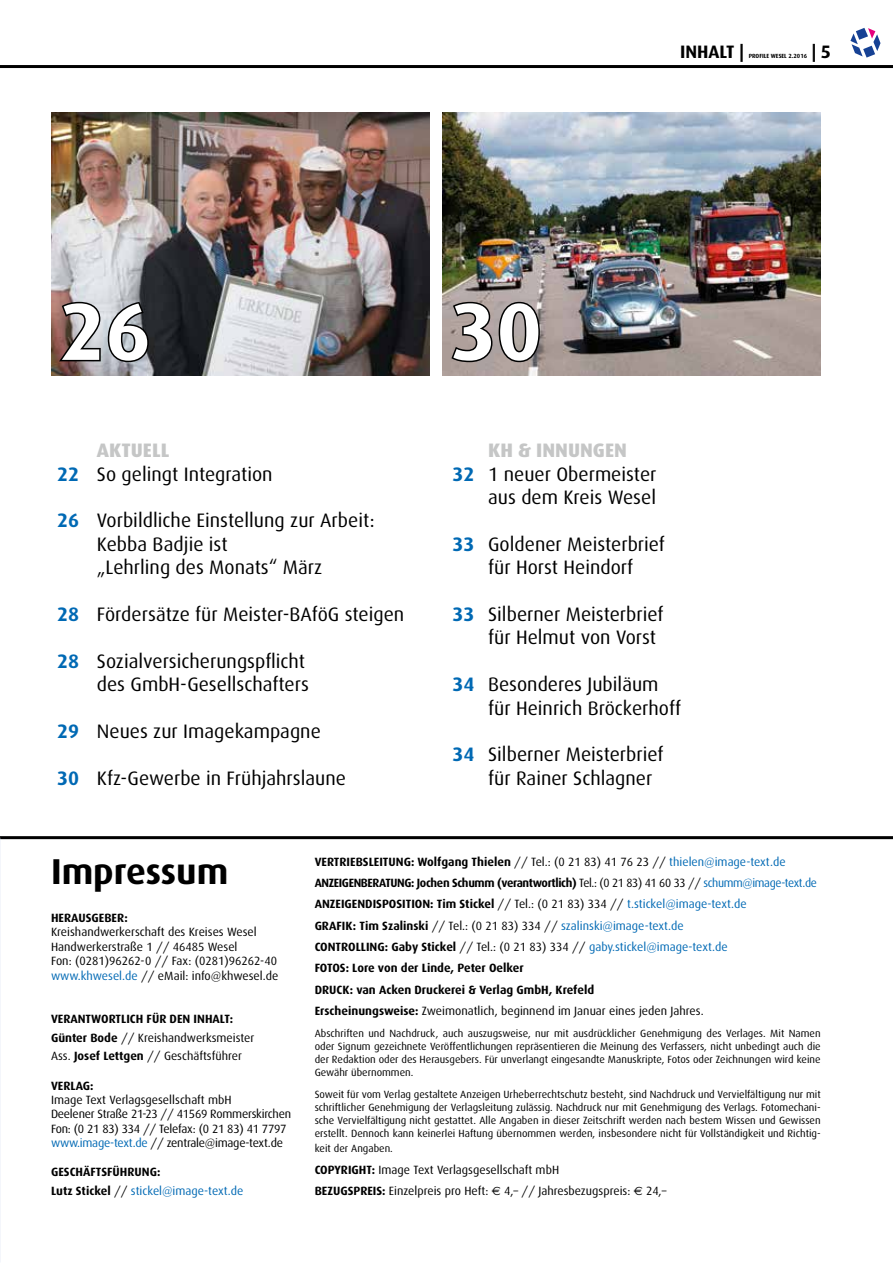
<style>
.page{position:relative;width:893px;height:1263px;background:#fff}
.page>*{position:absolute;margin:0;border:0;box-sizing:border-box;transform-origin:0 0}
.t1{font:700 81px "Dax";color:#fff}
.t2{font:700 36px "Dax";color:#000}
.t3{font:19.5px/23.4px "Dax";color:#000}
.t4{font:700 19.5px "Dax";color:#0069b4}
.t5{font:800 19.5px "Dax";color:#c5c6c6}
.t6{font:700 18px "Dax";color:#000}
.t7{font:12px/14.4px "Dax";color:#000}
.t8{font:700 12px/21.3px "Dax";color:#000}
.t9{font:700 12px/21.3px "Dax";letter-spacing:-.03em;color:#000}
.t10{font:12px/14.4px "Dax";letter-spacing:-.02em;color:#000}
.t11{font:12px/21.3px "Dax";color:#0069b4}
.t12{font:10.5px/13.2px "Dax";color:#000;text-align:justify}
.t13{font:700 6px "Dax";color:#000}
.s1{color:#0069b4}
.s2{font-weight:700}
.s3{font-weight:400}
.s4{font-weight:400;color:#0069b4}
.s5{font-weight:700;color:#000}
.s6{color:#000}
.s7{font-family:"Euro Sans"}
</style>
<div class="page">
<svg style="left:850px;top:28px;width:30px;height:30px"></svg>
<hr style="left:0;top:65px;width:893px;height:3px;background:#000">
<hr style="left:0;top:836px;width:893px;height:3px;background:#000">
<img style="left:51px;top:113px;width:378px;height:262px">
<img style="left:442px;top:113px;width:379px;height:262px">
<svg style="left:56px;top:300px;width:94px;height:64px;background:#848082"></svg>
<svg style="left:450px;top:300px;width:91px;height:64px;background:#837a78"></svg>
<h1 class="t1" style="left:60px;top:286px;width:93px">26</h1>
<h1 class="t1" style="left:451px;top:286px;width:93px">30</h1>
<h3 class="t6" style="left:680px;top:41px;width:65px">INHALT |</h3>
<p class="t13" style="left:749px;top:52px;width:60px">PROFILE WESEL 2.2016</p>
<h3 class="t6" style="left:812px;top:41px;width:20px">|5</h3>
<h3 class="t4" style="left:57px;top:463px;width:23px">22</h3>
<h3 class="t4" style="left:57px;top:510px;width:23px">26</h3>
<h3 class="t4" style="left:57px;top:603px;width:23px">28</h3>
<h3 class="t4" style="left:57px;top:650px;width:23px">28</h3>
<h3 class="t4" style="left:57px;top:720px;width:23px">29</h3>
<h3 class="t4" style="left:57px;top:767px;width:23px">30</h3>
<h3 class="t5" style="left:97px;top:439px;width:74px">AKTUELL</h3>
<h3 class="t3" style="left:97px;top:462px;width:177px">So gelingt Integration</h3>
<h3 class="t3" style="left:97px;top:509px;width:279px">Vorbildliche Einstellung zur Arbeit:<br>Kebba Badjie ist<br>„Lehrling des Monats“ März</h3>
<h3 class="t3" style="left:97px;top:603px;width:309px">Fördersätze für Meister-BAföG steigen</h3>
<h3 class="t3" style="left:97px;top:649px;width:213px">Sozialversicherungspflicht des GmbH-Gesellschafters</h3>
<h3 class="t3" style="left:97px;top:720px;width:225px">Neues zur Imagekampagne</h3>
<h3 class="t3" style="left:97px;top:766px;width:251px">Kfz-Gewerbe in Frühjahrslaune</h3>
<h3 class="t4" style="left:453px;top:463px;width:23px">32</h3>
<h3 class="t4" style="left:453px;top:533px;width:23px">33</h3>
<h3 class="t4" style="left:453px;top:603px;width:23px">33</h3>
<h3 class="t4" style="left:453px;top:673px;width:23px">34</h3>
<h3 class="t4" style="left:453px;top:744px;width:23px">34</h3>
<h3 class="t5" style="left:488px;top:439px;width:67px">KH &amp; INNUNGEN</h3>
<h3 class="t3" style="left:488px;top:462px;width:170px">1 neuer Obermeister aus dem Kreis Wesel</h3>
<h3 class="t3" style="left:488px;top:532px;width:178px">Goldener Meisterbrief für Horst Heindorf</h3>
<h3 class="t3" style="left:488px;top:603px;width:177px">Silberner Meisterbrief für Helmut von Vorst</h3>
<h3 class="t3" style="left:488px;top:673px;width:194px">Besonderes Jubiläum für Heinrich Bröckerhoff</h3>
<h3 class="t3" style="left:488px;top:743px;width:177px">Silberner Meisterbrief für Rainer Schlagner</h3>
<h2 class="t2" style="left:51px;top:851px;width:179px">Impressum</h2>
<p class="t8" style="left:51px;top:907px;width:78px">HERAUSGEBER:</p>
<p class="t7" style="left:51px;top:925px;width:229px">Kreishandwerkerschaft des Kreises Wesel Handwerkerstraße 1 // 46485 Wesel<br>Fon: (0281)96262-0 // Fax: (0281)96262-40 <span class="s1">www.khwesel.de</span> // eMail: info@khwesel.de</p>
<p class="t8" style="left:51px;top:1008px;width:57px">VERANTWORTLI</p>
<p class="t7" style="left:51px;top:1009px;width:205px;line-height:18.8px;text-indent:79px"><span class="s2">CH FÜR DEN INHALT:<br>Günter Bode</span> // Kreishandwerksmeister<br>Ass. <span class="s2">Josef Lettgen</span> // Geschäftsführer</p>
<p class="t8" style="left:51px;top:1075px;width:44px">VERLAG:</p>
<p class="t10" style="left:51px;top:1093px;width:242px">Image Text Verlagsgesellschaft mbH<br>Deelener Straße 21-23 // 41569 Rommerskirchen Fon: (0 21 83) 334 // Telefax: (0 21 83) 41 7797 <span class="s1">www.image-text.de</span> // zentrale@image-text.de</p>
<p class="t8" style="left:51px;top:1163px;width:194px;line-height:18.8px">GESCHÄFTSFÜHRUNG:<br>Lutz Stickel <span class="s3">//</span> <span class="s4">stickel@image-text.de</span></p>
<p class="t9" style="left:315px;top:851px;width:504px;text-indent:35px">EBSLEITUNG: Wolfgang Thielen <span class="s3">// Tel.: (0 21 83) 41 76 23 //</span> <span class="s4">thielen@image-text.de<br></span>ANZEIGENBERATUNG: Jochen Schumm (verantwortlich) <span class="s3">Tel.: (0 21 83) 41 60 33 //</span> <span class="s4">schumm@image-text.de<br></span>ANZEIGENDISPOSITIO</p>
<p class="t8" style="left:315px;top:851px;width:19px">VERTRI</p>
<p class="t11" style="left:315px;top:894px;width:434px;text-indent:108px"><span class="s5">N: Tim Stickel</span> <span class="s6">// Tel.: (0 21 83) 334 //</span> t.stickel@image-text.de<br><span class="s5">GRAFIK: Tim Szalinski</span> <span class="s6">// Tel.: (0 21 83) 334 //</span> szalinski@image-text.de<br><span class="s5">CONTROLLI</span></p>
<p class="t8" style="left:315px;top:936px;width:415px;text-indent:55px">NG: Gaby Stickel <span class="s3">// Tel.: (0 21 83) 334 //</span> <span class="s4">gaby.stickel@image-text.de </span>FOTOS: Lore von der Linde, Peter Oelker<br>DRUCK: van Acken Druckerei &amp; Verlag GmbH, Krefeld<br>Erscheinungsweise: <span class="s3">Zweimonatlich, beginnend im Januar eines jeden Jahres.</span></p>
<p class="t12" style="left:315px;top:1026px;width:507px">Abschriften und Nachdruck, auch auszugsweise, nur mit ausdrücklicher Genehmigung des Verlages. Mit Namen oder Signum gezeichnete Veröffentlichungen repräsentieren die Meinung des Verfassers, nicht unbedingt auch die der Redaktion oder des Herausgebers. Für unverlangt eingesandte Manuskripte, Fotos oder Zeichnungen wird keine Gewähr übernommen.</p>
<p class="t12" style="left:315px;top:1088px;width:507px">Soweit für vom Verlag gestaltete Anzeigen Urheberrechtschutz besteht, sind Nachdruck und Vervielfältigung nur mit schriftlicher Genehmigung der Verlagsleitung zulässig. Nachdruck nur mit Genehmigung des Verlags. Fotomechani&shy;sche Vervielfältigung nicht gestattet. Alle Angaben in dieser Zeitschrift werden nach bestem Wissen und Gewissen erstellt. Dennoch kann keinerlei Haftung übernommen werden, insbesondere nicht für Vollständigkeit und Richtig-</p>
<p class="t12" style="left:315px;top:1142px;width:80px">keit der Angaben.</p>
<p class="t7" style="left:315px;top:1159px;width:353px;line-height:21.3px"><span class="s2">COPYRIGHT:</span> Image Text Verlagsgesellschaft mbH<br><span class="s2">BEZUGSPREIS:</span> Einzelpreis pro Heft: <span class="s7">E</span> 4,– // Jahresbezugspreis: <span class="s7">E</span> 24,–</p>
</div>
